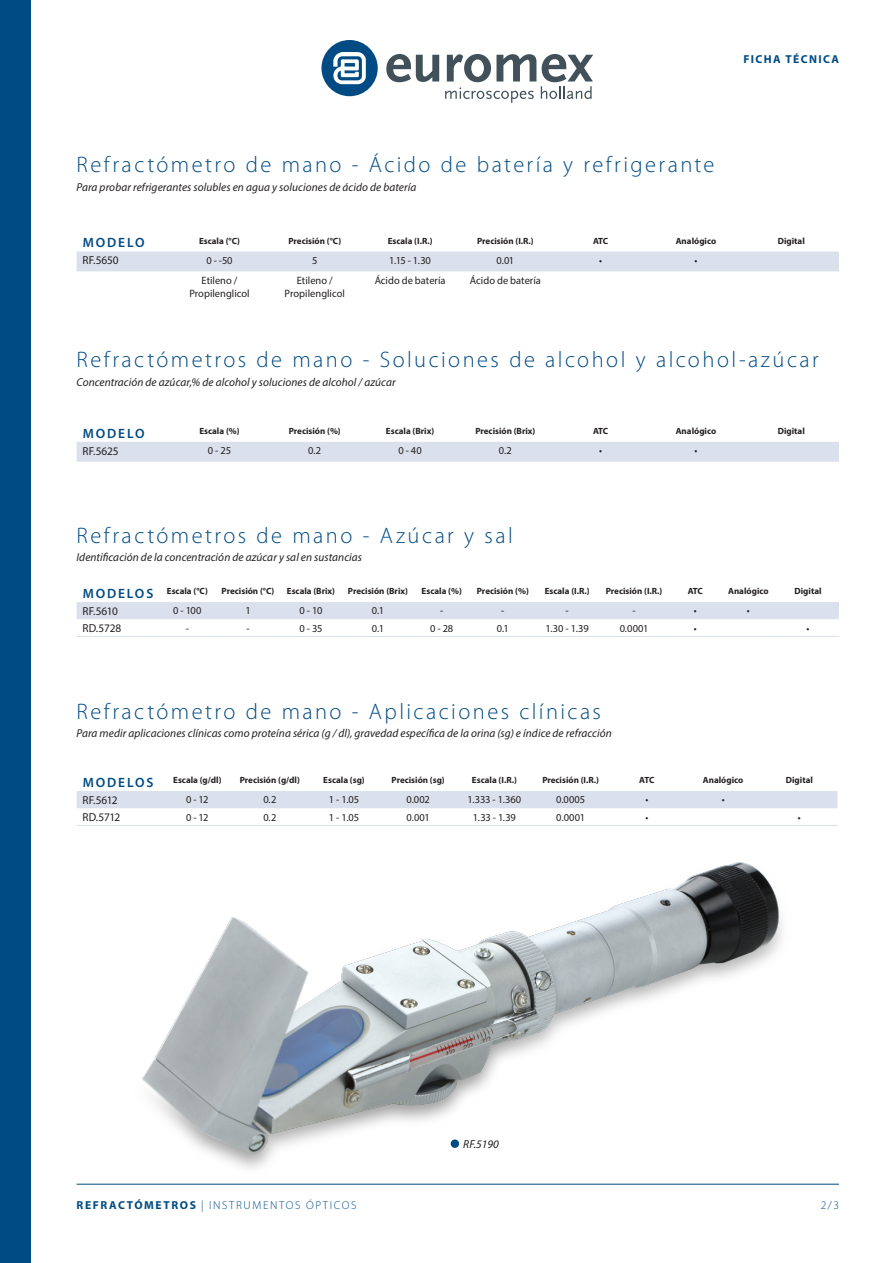
<style>
.page{position:relative;width:893px;height:1263px;background:#fff}
.page>*{position:absolute;margin:0;border:0;box-sizing:border-box;transform-origin:0 0}
.j_product_onder_kop{font:300 22.5px "Myriad Pro";letter-spacing:.11em;color:#004b84}
.tussenkop{font:600 13.5px "Myriad Pro";letter-spacing:.14em;color:#004b84}
.j_italic{font:italic 11.55px "Myriad Pro";letter-spacing:.01em;color:#231f20}
.j_tabel_y-as{font:11.55px "Myriad Pro";letter-spacing:-.01em;color:#231f20}
.t1{font:300 11.55px "Myriad Pro";letter-spacing:.14em;color:#004b84}
.t2{font:700 11.55px "Myriad Pro";letter-spacing:.12em;color:#004b84}
.j_bolletjes{font:italic 11.55px "Myriad Pro";color:#231f20}
.j_tabel{font:10.65px/12.9px "Myriad Pro";color:#231f20;text-align:center}
.j_tabel_x-as{font:700 9px "Myriad Pro";color:#231f20}
.s1{font-weight:700}
</style>
<div class="page">
<svg style="left:321px;top:40px;width:57px;height:56px"></svg>
<svg style="left:386px;top:54px;width:53px;height:28px"></svg>
<svg style="left:445px;top:54px;width:148px;height:49px"></svg>
<div style="left:0;top:0;width:30px;height:1263px;background:#004b84"></div>
<hr style="left:77px;top:1184px;width:762px;height:1px;background:#004b84">
<img style="left:91px;top:862px;width:748px;height:323px">
<div style="left:451px;top:1139px;width:8px;height:9px;background:#004b84;border-radius:50%"></div>
<div style="left:77px;top:602px;width:762px;height:17px;background:#dae1ed"></div>
<hr style="left:77px;top:636px;width:82px;height:1px;background:#dae1ed">
<hr style="left:159px;top:636px;width:56px;height:1px;background:#dae1ed">
<hr style="left:215px;top:636px;width:66px;height:1px;background:#dae1ed">
<hr style="left:281px;top:636px;width:60px;height:1px;background:#dae1ed">
<hr style="left:341px;top:636px;width:74px;height:1px;background:#dae1ed">
<hr style="left:415px;top:636px;width:54px;height:1px;background:#dae1ed">
<hr style="left:469px;top:636px;width:68px;height:1px;background:#dae1ed">
<hr style="left:537px;top:636px;width:60px;height:1px;background:#dae1ed">
<hr style="left:597px;top:636px;width:74px;height:1px;background:#dae1ed">
<hr style="left:671px;top:636px;width:49px;height:1px;background:#dae1ed">
<hr style="left:720px;top:636px;width:57px;height:1px;background:#dae1ed">
<hr style="left:777px;top:636px;width:62px;height:1px;background:#dae1ed">
<div style="left:77px;top:791px;width:760px;height:17px;background:#dae1ed"></div>
<hr style="left:77px;top:825px;width:86px;height:1px;background:#dae1ed">
<hr style="left:163px;top:825px;width:69px;height:1px;background:#dae1ed">
<hr style="left:232px;top:825px;width:76px;height:1px;background:#dae1ed">
<hr style="left:308px;top:825px;width:72px;height:1px;background:#dae1ed">
<hr style="left:380px;top:825px;width:76px;height:1px;background:#dae1ed">
<hr style="left:456px;top:825px;width:76px;height:1px;background:#dae1ed">
<hr style="left:532px;top:825px;width:77px;height:1px;background:#dae1ed">
<hr style="left:609px;top:825px;width:76px;height:1px;background:#dae1ed">
<hr style="left:685px;top:825px;width:76px;height:1px;background:#dae1ed">
<hr style="left:761px;top:825px;width:76px;height:1px;background:#dae1ed">
<div style="left:77px;top:251px;width:762px;height:20px;background:#dae1ed"></div>
<div style="left:77px;top:442px;width:762px;height:20px;background:#dae1ed"></div>
<p class="t2" style="left:743px;top:51px;width:97px">FICHA TÉCNICA</p>
<p class="j_product_onder_kop" style="left:77px;top:151px;width:639px">Refractómetro de mano - Ácido de batería y refrigerante</p>
<p class="j_italic" style="left:77px;top:179px;width:341px">Para probar refrigerantes solubles en agua y soluciones de ácido de batería</p>
<p class="tussenkop" style="left:83px;top:234px;width:63px">MODELO</p>
<p class="j_tabel_x-as" style="left:199px;top:235px;width:42px">Escala (°C)</p>
<p class="j_tabel_x-as" style="left:288px;top:235px;width:54px">Precisión (°C)</p>
<p class="j_tabel_x-as" style="left:388px;top:235px;width:46px">Escala (I.R.)</p>
<p class="j_tabel_x-as" style="left:477px;top:235px;width:58px">Precisión (I.R.)</p>
<p class="j_tabel_x-as" style="left:593px;top:235px;width:17px">ATC</p>
<p class="j_tabel_x-as" style="left:676px;top:235px;width:42px">Analógico</p>
<p class="j_tabel_x-as" style="left:778px;top:235px;width:29px">Digital</p>
<p class="j_tabel_y-as" style="left:83px;top:253px;width:38px">RF.5650</p>
<p class="j_tabel" style="left:206px;top:254px;width:28px">0 - -50</p>
<p class="j_tabel" style="left:312px;top:254px;width:7px">5</p>
<p class="j_tabel" style="left:389px;top:254px;width:43px">1.15 - 1.30</p>
<p class="j_tabel" style="left:496px;top:254px;width:19px">0.01</p>
<p class="j_tabel" style="left:599px;top:254px;width:4px">•</p>
<p class="j_tabel" style="left:694px;top:254px;width:4px">•</p>
<p class="j_tabel" style="left:189px;top:273px;width:62px">Etileno /<br>Propilenglicol</p>
<p class="j_tabel" style="left:285px;top:273px;width:62px">Etileno /<br>Propilenglicol</p>
<p class="j_tabel" style="left:375px;top:273px;width:72px">Ácido de batería</p>
<p class="j_tabel" style="left:470px;top:273px;width:72px">Ácido de batería</p>
<p class="j_product_onder_kop" style="left:77px;top:346px;width:744px">Refractómetros de mano - Soluciones de alcohol y alcohol-azúcar</p>
<p class="j_italic" style="left:77px;top:374px;width:321px">Concentración de azúcar,% de alcohol y soluciones de alcohol / azúcar</p>
<p class="tussenkop" style="left:83px;top:424px;width:63px">MODELO</p>
<p class="j_tabel_x-as" style="left:199px;top:425px;width:42px">Escala (%)</p>
<p class="j_tabel_x-as" style="left:289px;top:425px;width:54px">Precisión (%)</p>
<p class="j_tabel_x-as" style="left:386px;top:425px;width:50px">Escala (Brix)</p>
<p class="j_tabel_x-as" style="left:475px;top:425px;width:62px">Precisión (Brix)</p>
<p class="j_tabel_x-as" style="left:593px;top:425px;width:17px">ATC</p>
<p class="j_tabel_x-as" style="left:676px;top:425px;width:42px">Analógico</p>
<p class="j_tabel_x-as" style="left:778px;top:425px;width:29px">Digital</p>
<p class="j_tabel_y-as" style="left:83px;top:444px;width:38px">RF.5625</p>
<p class="j_tabel" style="left:208px;top:444px;width:25px">0 - 25</p>
<p class="j_tabel" style="left:308px;top:444px;width:15px">0.2</p>
<p class="j_tabel" style="left:398px;top:444px;width:25px">0 - 40</p>
<p class="j_tabel" style="left:499px;top:444px;width:15px">0.2</p>
<p class="j_tabel" style="left:599px;top:444px;width:4px">•</p>
<p class="j_tabel" style="left:694px;top:444px;width:4px">•</p>
<p class="j_product_onder_kop" style="left:77px;top:521px;width:438px">Refractómetros de mano - Azúcar y sal</p>
<p class="j_italic" style="left:77px;top:550px;width:287px">Identificación de la concentración de azúcar y sal en sustancias</p>
<p class="tussenkop" style="left:83px;top:585px;width:72px">MODELOS</p>
<p class="j_tabel_x-as" style="left:167px;top:585px;width:42px">Escala (°C)</p>
<p class="j_tabel_x-as" style="left:222px;top:585px;width:54px">Precisión (°C)</p>
<p class="j_tabel_x-as" style="left:287px;top:585px;width:50px">Escala (Brix)</p>
<p class="j_tabel_x-as" style="left:348px;top:585px;width:62px">Precisión (Brix)</p>
<p class="j_tabel_x-as" style="left:422px;top:585px;width:42px">Escala (%)</p>
<p class="j_tabel_x-as" style="left:477px;top:585px;width:54px">Precisión (%)</p>
<p class="j_tabel_x-as" style="left:545px;top:585px;width:46px">Escala (I.R.)</p>
<p class="j_tabel_x-as" style="left:606px;top:585px;width:58px">Precisión (I.R.)</p>
<p class="j_tabel_x-as" style="left:688px;top:585px;width:17px">ATC</p>
<p class="j_tabel_x-as" style="left:728px;top:585px;width:42px">Analógico</p>
<p class="j_tabel_x-as" style="left:794px;top:585px;width:29px">Digital</p>
<p class="j_tabel_y-as" style="left:83px;top:604px;width:37px">RF.5610</p>
<p class="j_tabel" style="left:173px;top:604px;width:30px">0 - 100</p>
<p class="j_tabel" style="left:245px;top:604px;width:7px">1</p>
<p class="j_tabel" style="left:300px;top:604px;width:24px">0 - 10</p>
<p class="j_tabel" style="left:372px;top:604px;width:14px">0.1</p>
<p class="j_tabel" style="left:440px;top:604px;width:5px">-</p>
<p class="j_tabel" style="left:501px;top:604px;width:5px">-</p>
<p class="j_tabel" style="left:566px;top:604px;width:5px">-</p>
<p class="j_tabel" style="left:632px;top:604px;width:5px">-</p>
<p class="j_tabel" style="left:694px;top:604px;width:4px">•</p>
<p class="j_tabel" style="left:747px;top:604px;width:4px">•</p>
<p class="j_tabel_y-as" style="left:83px;top:621px;width:40px">RD.5728</p>
<p class="j_tabel" style="left:186px;top:621px;width:5px">-</p>
<p class="j_tabel" style="left:246px;top:621px;width:5px">-</p>
<p class="j_tabel" style="left:299px;top:621px;width:25px">0 - 35</p>
<p class="j_tabel" style="left:372px;top:621px;width:14px">0.1</p>
<p class="j_tabel" style="left:430px;top:621px;width:25px">0 - 28</p>
<p class="j_tabel" style="left:497px;top:621px;width:14px">0.1</p>
<p class="j_tabel" style="left:546px;top:621px;width:45px">1.30 - 1.39</p>
<p class="j_tabel" style="left:620px;top:621px;width:30px">0.0001</p>
<p class="j_tabel" style="left:694px;top:621px;width:4px">•</p>
<p class="j_tabel" style="left:807px;top:621px;width:4px">•</p>
<p class="j_product_onder_kop" style="left:77px;top:697px;width:526px">Refractómetro de mano - Aplicaciones clínicas</p>
<p class="j_italic" style="left:77px;top:725px;width:537px">Para medir aplicaciones clínicas como proteína sérica (g / dl), gravedad específica de la orina (sg) e índice de refracción</p>
<p class="tussenkop" style="left:83px;top:774px;width:72px">MODELOS</p>
<p class="j_tabel_x-as" style="left:173px;top:774px;width:50px">Escala (g/dl)</p>
<p class="j_tabel_x-as" style="left:240px;top:774px;width:62px">Precisión (g/dl)</p>
<p class="j_tabel_x-as" style="left:323px;top:774px;width:43px">Escala (sg)</p>
<p class="j_tabel_x-as" style="left:392px;top:774px;width:55px">Precisión (sg)</p>
<p class="j_tabel_x-as" style="left:472px;top:774px;width:46px">Escala (I.R.)</p>
<p class="j_tabel_x-as" style="left:542px;top:774px;width:58px">Precisión (I.R.)</p>
<p class="j_tabel_x-as" style="left:639px;top:774px;width:17px">ATC</p>
<p class="j_tabel_x-as" style="left:703px;top:774px;width:42px">Analógico</p>
<p class="j_tabel_x-as" style="left:786px;top:774px;width:29px">Digital</p>
<p class="j_tabel_y-as" style="left:83px;top:793px;width:37px">RF.5612</p>
<p class="j_tabel" style="left:186px;top:793px;width:24px">0 - 12</p>
<p class="j_tabel" style="left:263px;top:793px;width:15px">0.2</p>
<p class="j_tabel" style="left:329px;top:793px;width:32px">1 - 1.05</p>
<p class="j_tabel" style="left:406px;top:793px;width:25px">0.002</p>
<p class="j_tabel" style="left:468px;top:793px;width:55px">1.333 - 1.360</p>
<p class="j_tabel" style="left:556px;top:793px;width:31px">0.0005</p>
<p class="j_tabel" style="left:645px;top:793px;width:4px">•</p>
<p class="j_tabel" style="left:722px;top:793px;width:4px">•</p>
<p class="j_tabel_y-as" style="left:83px;top:810px;width:39px">RD.5712</p>
<p class="j_tabel" style="left:186px;top:810px;width:24px">0 - 12</p>
<p class="j_tabel" style="left:263px;top:810px;width:15px">0.2</p>
<p class="j_tabel" style="left:329px;top:810px;width:32px">1 - 1.05</p>
<p class="j_tabel" style="left:406px;top:810px;width:25px">0.001</p>
<p class="j_tabel" style="left:473px;top:810px;width:44px">1.33 - 1.39</p>
<p class="j_tabel" style="left:556px;top:810px;width:30px">0.0001</p>
<p class="j_tabel" style="left:645px;top:810px;width:4px">•</p>
<p class="j_tabel" style="left:798px;top:810px;width:4px">•</p>
<p class="t1" style="left:77px;top:1198px;width:281px"><span class="s1">REFRACTÓMETROS</span> | INSTRUMENTOS ÓPTICOS</p>
<p class="j_bolletjes" style="left:463px;top:1137px;width:37px">RF.5190</p>
<p class="t1" style="left:821px;top:1198px;width:20px">2/3</p>
</div>
